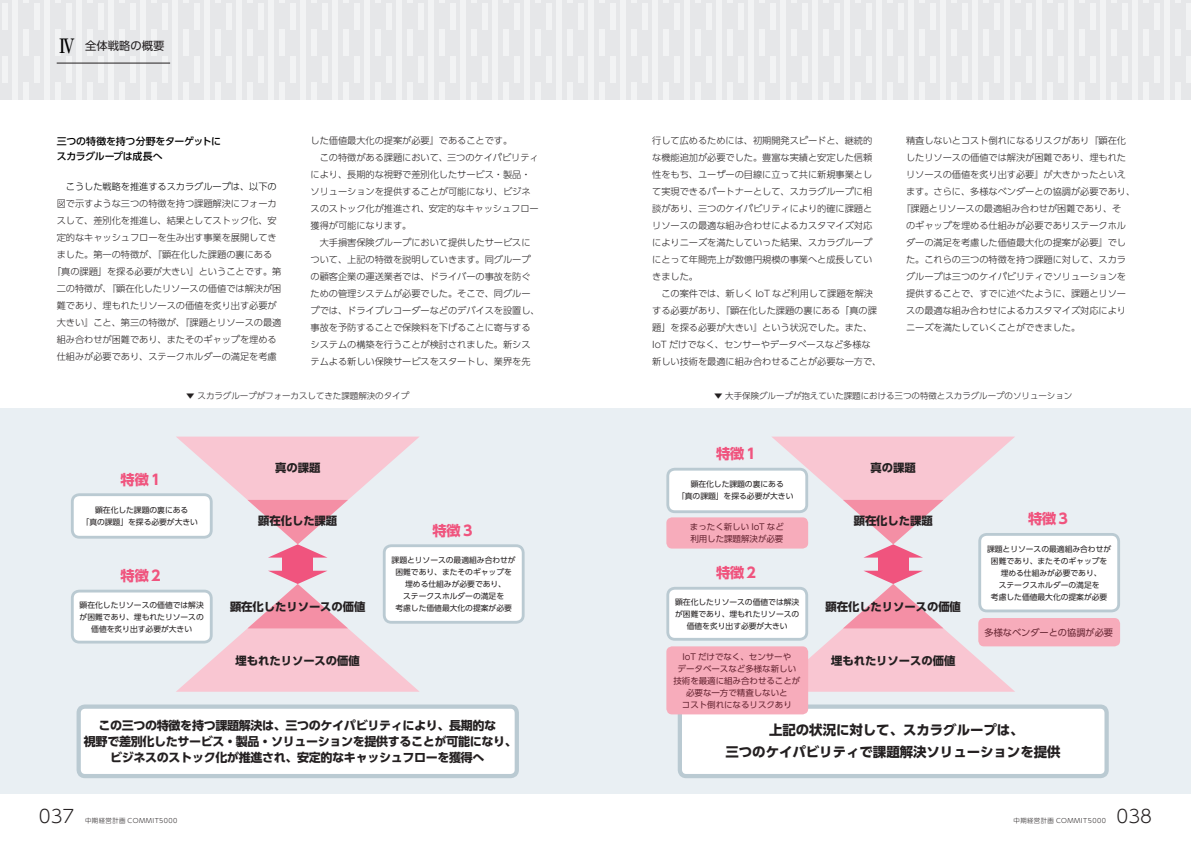
<style>
.page{position:relative;width:1191px;height:842px;background:#fff}
.page>*{position:absolute;margin:0;border:0;box-sizing:border-box;transform-origin:0 0}
.t1{font:300 18px "UD Shin Go Pro";letter-spacing:-.005em;color:#231f20}
.t2{font:700 14.2px "UD Shin Go Pro";letter-spacing:-.005em;color:#f0547e}
.t3{font:700 13.5px/22px "UD Shin Go Pro";letter-spacing:-.005em;color:#231f20;text-align:center}
.t4{font:700 12px/16.3px "UD Shin Go Pro";letter-spacing:-.03em;color:#231f20;text-align:center}
.t5{font:700 11.3px "UD Shin Go Pro";letter-spacing:-.005em;color:#231f20}
.t6{font:11.3px "UD Shin Go Pro";color:#231f20}
.t7{font:500 9.9px/14.9px "UD Shin Go Pro";letter-spacing:-.02em;color:#000}
.t8{font:300 9.2px/17px "UD Shin Go Pro";letter-spacing:-.005em;color:#231f20}
.t9{font:300 9.2px "UD Shin Go Pro";letter-spacing:-.005em;color:#000}
.t10{font:9.2px "UD Shin Go Pro";letter-spacing:-.005em;color:#682734}
.t11{font:8.5px/12.1px "UD Shin Go Pro";letter-spacing:-.005em;color:#682734}
.t12{font:300 8.5px "UD Shin Go Pro";letter-spacing:-.005em;color:#231f20}
.t13{font:7.8px/12px "UD Shin Go Pro";letter-spacing:-.005em;color:#231f20;text-align:center}
.t14{font:300 6.4px "UD Shin Go Pro";letter-spacing:.07em;color:#231f20}
.s1{font-family:"Ryumin Pro";font-weight:500;font-size:19.8px;color:#000}
</style>
<div class="page">
<div style="left:0;top:0;width:1191px;height:99px;background:#e6e7e9"></div>
<hr style="left:57px;top:63px;width:113px;height:1px;background:#231f20">
<div style="left:0;top:408px;width:1191px;height:386px;background:#e9eff3"></div>
<div style="left:680px;top:707px;width:426px;height:69px;background:#fff;border-radius:6px"></div>
<div style="left:677px;top:704px;width:431px;height:74px;border:4px solid #bacad2;border-radius:6px"></div>
<svg style="left:771px;top:437px;width:243px;height:121px"></svg>
<svg style="left:806px;top:571px;width:209px;height:121px"></svg>
<div style="left:877px;top:555px;width:31px;height:18px;background:#f0547e"></div>
<div style="left:979px;top:534px;width:139px;height:77px;background:#fff;border-radius:7px"></div>
<div style="left:978px;top:533px;width:142px;height:79px;border:3px solid #bacad2;border-radius:7px"></div>
<div style="left:978px;top:618px;width:142px;height:28px;background:#f7acbb;border-radius:6px"></div>
<div style="left:668px;top:469px;width:138px;height:43px;background:#fff;border-radius:7px"></div>
<div style="left:666px;top:468px;width:142px;height:45px;border:3px solid #bacad2;border-radius:7px"></div>
<div style="left:79px;top:707px;width:438px;height:69px;background:#fff;border-radius:6px"></div>
<div style="left:77px;top:704px;width:442px;height:74px;border:4px solid #bacad2;border-radius:6px"></div>
<svg style="left:177px;top:437px;width:242px;height:121px"></svg>
<svg style="left:176px;top:571px;width:243px;height:121px"></svg>
<div style="left:282px;top:555px;width:31px;height:18px;background:#f0547e"></div>
<div style="left:384px;top:546px;width:139px;height:76px;background:#fff;border-radius:7px"></div>
<div style="left:383px;top:544px;width:141px;height:80px;border:3px solid #bacad2;border-radius:7px"></div>
<div style="left:72px;top:495px;width:139px;height:42px;background:#fff;border-radius:7px"></div>
<div style="left:71px;top:493px;width:142px;height:46px;border:3px solid #bacad2;border-radius:7px"></div>
<div style="left:72px;top:591px;width:139px;height:51px;background:#fff;border-radius:7px"></div>
<div style="left:71px;top:590px;width:142px;height:53px;border:3px solid #bacad2;border-radius:7px"></div>
<div style="left:668px;top:588px;width:138px;height:51px;background:#fff;border-radius:7px"></div>
<div style="left:666px;top:587px;width:142px;height:54px;border:3px solid #bacad2;border-radius:7px"></div>
<div style="left:666px;top:517px;width:142px;height:32px;background:#f7acbb;border-radius:6px"></div>
<div style="left:666px;top:646px;width:142px;height:68px;background:#f7acbb;border-radius:6px"></div>
<p class="t6" style="left:57px;top:36px;width:109px"><span class="s1">Ⅳ</span> 全体戦略の概要</p>
<p class="t8" style="left:310px;top:132px;width:231px">した価値最大化の提案が必要』であることです。<br>　この特徴がある課題において、三つのケイパビリティにより、長期的な視野で差別化したサービス・製品・ソリューションを提供することが可能になり、ビジネスのストック化が推進され、安定的なキャッシュフロー獲得が可能になります。<br>　大手損害保険グループにおいて提供したサービスについて、上記の特徴を説明していきます。同グループの顧客企業の運送業者では、ドライバーの事故を防ぐための管理システムが必要でした。そこで、同グループでは、ドライブレコーダーなどのデバイスを設置し、事故を予防することで保険料を下げることに寄与するシステムの構築を行うことが検討されました。新システムよる新しい保険サービスをスタートし、業界を先</p>
<p class="t12" style="left:186px;top:389px;width:224px">▼ スカラグループがフォーカスしてきた課題解決のタイプ</p>
<p class="t7" style="left:57px;top:133px;width:166px">三つの特徴を持つ分野をターゲットにスカラグループは成長へ</p>
<p class="t9" style="left:57px;top:179px;width:222px">　こうした戦略を推進するスカラグループは、以下の</p>
<p class="t8" style="left:52px;top:194px;width:231px;text-align:center">図で示すような三つの特徴を持つ課題解決にフォーカスして、差別化を推進し、結果としてストック化、安定的なキャッシュフローを生み出す事業を展開してきました。第一の特徴が、『顕在化した課題の裏にある<br>「真の課題」を探る必要が大きい』ということです。第二の特徴が、『顕在化したリソースの価値では解決が困難であり、埋もれたリソースの価値を炙り出す必要が大きい』こと、第三の特徴が、『課題とリソースの最適組み合わせが困難であり、またそのギャップを埋める仕組みが必要であり、ステークホルダーの満足を考慮</p>
<h2 class="t2" style="left:121px;top:467px;width:44px">特徴１</h2>
<p class="t5" style="left:275px;top:459px;width:47px">真の課題</p>
<p class="t8" style="left:652px;top:132px;width:231px">行して広めるためには、初期開発スピードと、継続的な機能追加が必要でした。豊富な実績と安定した信頼性をもち、ユーザーの目線に立って共に新規事業として実現できるパートナーとして、スカラグループに相談があり、三つのケイパビリティにより的確に課題とリソースの最適な組み合わせによるカスタマイズ対応によりニーズを満たしていった結果、スカラグループにとって年間売上が数億円規模の事業へと成長していきました。<br>　この案件では、新しく IoT など利用して課題を解決する必要があり、『顕在化した課題の裏にある「真の課題」を探る必要が大きい』という状況でした。また、<br>IoT だけでなく、センサーやデータベースなど多様な新しい技術を最適に組み合わせることが必要な一方で、</p>
<p class="t8" style="left:906px;top:132px;width:222px">精査しないとコスト倒れになるリスクがあり『顕在化</p>
<p class="t8" style="left:906px;top:149px;width:222px">したリソースの価値では解決が困難であり、埋もれた</p>
<p class="t8" style="left:906px;top:166px;width:222px">リソースの価値を炙り出す必要』が大きかったといえ</p>
<p class="t8" style="left:906px;top:183px;width:231px">ます。さらに、多様なベンダーとの協調が必要であり、</p>
<p class="t8" style="left:901px;top:200px;width:222px">『課題とリソースの最適組み合わせが困難であり、そ</p>
<p class="t8" style="left:906px;top:217px;width:222px">のギャップを埋める仕組みが必要でありステークホル</p>
<p class="t8" style="left:906px;top:234px;width:222px">ダーの満足を考慮した価値最大化の提案が必要』でし</p>
<p class="t8" style="left:906px;top:251px;width:222px">た。これらの三つの特徴を持つ課題に対して、スカラ</p>
<p class="t8" style="left:906px;top:268px;width:222px">グループは三つのケイパビリティでソリューションを</p>
<p class="t8" style="left:906px;top:285px;width:222px">提供することで、すでに述べたように、課題とリソー</p>
<p class="t8" style="left:906px;top:302px;width:222px">スの最適な組み合わせによるカスタマイズ対応により</p>
<p class="t8" style="left:906px;top:319px;width:176px">ニーズを満たしていくことができました。</p>
<p class="t12" style="left:714px;top:389px;width:360px">▼ 大手保険グループが抱えていた課題における三つの特徴とスカラグループのソリューション</p>
<h2 class="t2" style="left:716px;top:442px;width:44px">特徴１</h2>
<p class="t13" style="left:677px;top:478px;width:118px">顕在化した課題の裏にある<br>「真の課題」を探る必要が大きい</p>
<p class="t5" style="left:870px;top:459px;width:47px">真の課題</p>
<p class="t13" style="left:82px;top:504px;width:118px">顕在化した課題の裏にある<br>「真の課題」を探る必要が大きい</p>
<p class="t5" style="left:258px;top:512px;width:81px">顕在化した課題</p>
<h2 class="t2" style="left:432px;top:518px;width:44px">特徴３</h2>
<p class="t11" style="left:690px;top:521px;width:95px">まったく新しい IoT など利用した課題解決が必要</p>
<p class="t13" style="left:391px;top:554px;width:126px">課題とリソースの最適組み合わせが困難であり、またそのギャップを埋める仕組みが必要であり、<br>ステークスホルダーの満足を<br>考慮した価値最大化の提案が必要</p>
<h2 class="t2" style="left:716px;top:561px;width:44px">特徴２</h2>
<h2 class="t2" style="left:121px;top:564px;width:44px">特徴２</h2>
<p class="t13" style="left:80px;top:598px;width:126px">顕在化したリソースの価値では解決が困難であり、埋もれたリソースの価値を炙り出す必要が大きい</p>
<p class="t13" style="left:675px;top:595px;width:126px">顕在化したリソースの価値では解決が困難であり、埋もれたリソースの価値を炙り出す必要が大きい</p>
<p class="t5" style="left:230px;top:597px;width:137px">顕在化したリソースの価値</p>
<p class="t5" style="left:236px;top:651px;width:126px">埋もれたリソースの価値</p>
<p class="t11" style="left:673px;top:650px;width:128px;text-align:center">IoT だけでなく、センサーや<br>データベースなど多様な新しい技術を最適に組み合わせることが必要な一方で精査しないと<br>コスト倒れになるリスクあり</p>
<p class="t5" style="left:853px;top:512px;width:81px">顕在化した課題</p>
<p class="t5" style="left:825px;top:597px;width:137px">顕在化したリソースの価値</p>
<p class="t5" style="left:831px;top:651px;width:126px">埋もれたリソースの価値</p>
<h2 class="t2" style="left:1028px;top:507px;width:44px">特徴３</h2>
<p class="t13" style="left:987px;top:542px;width:126px">課題とリソースの最適組み合わせが困難であり、またそのギャップを埋める仕組みが必要であり、<br>ステークスホルダーの満足を<br>考慮した価値最大化の提案が必要</p>
<p class="t10" style="left:984px;top:625px;width:130px">多様なベンダーとの協調が必要</p>
<h3 class="t4" style="left:84px;top:717px;width:434px">この三つの特徴を持つ課題解決は、三つのケイパビリティにより、長期的な<br>視野で差別化したサービス・製品・ソリューションを提供することが可能になり、ビジネスのストック化が推進され、安定的なキャッシュフローを獲得へ</h3>
<h3 class="t3" style="left:725px;top:719px;width:336px">上記の状況に対して、スカラグループは、<br>三つのケイパビリティで課題解決ソリューションを提供</h3>
<h1 class="t1" style="left:39px;top:801px;width:37px">037</h1>
<p class="t14" style="left:85px;top:815px;width:94px">中期経営計画 COMMIT5000</p>
<p class="t14" style="left:1013px;top:815px;width:94px">中期経営計画 COMMIT5000</p>
<h1 class="t1" style="left:1116px;top:801px;width:37px">038</h1>
</div>
